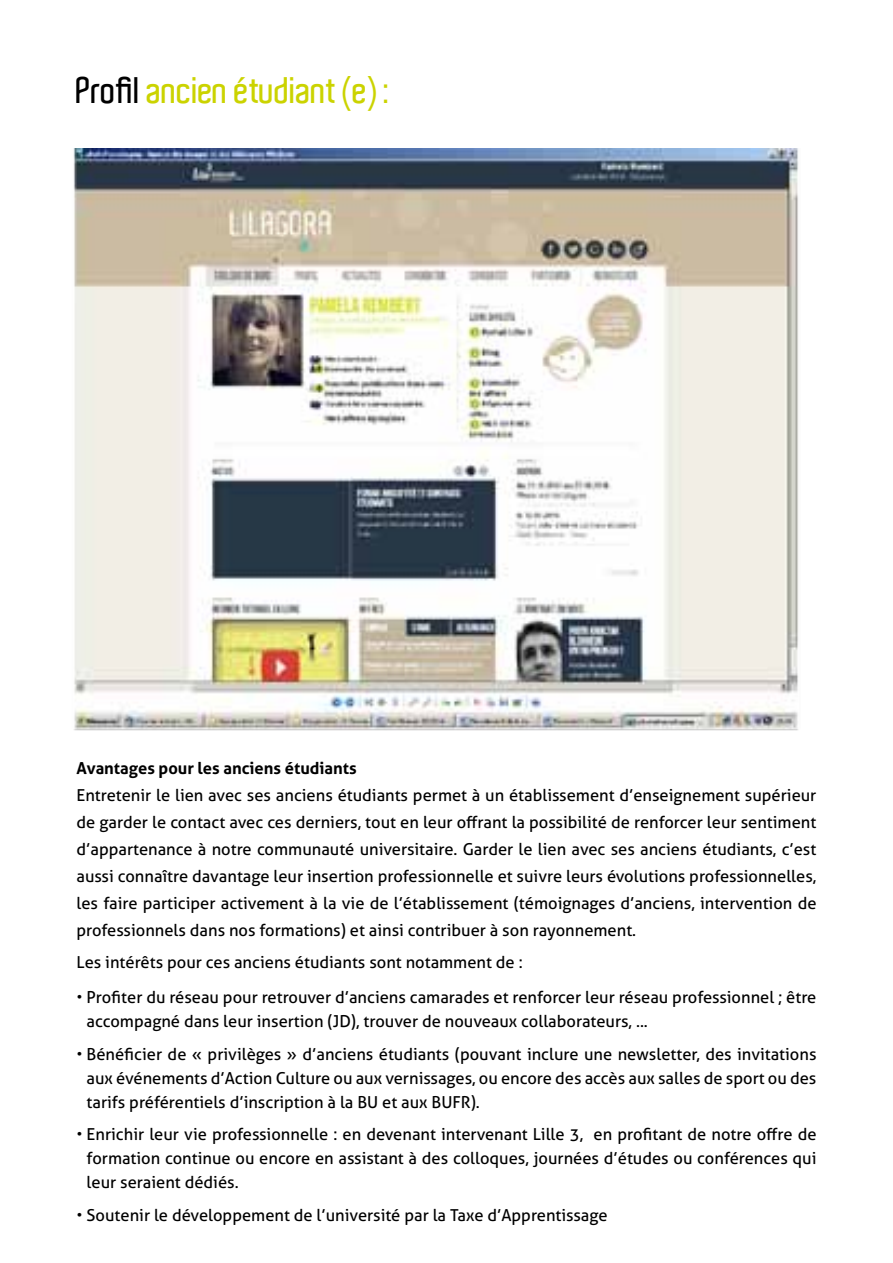
<style>
.page{position:relative;width:893px;height:1263px;background:#fff}
.page>*{position:absolute;margin:0;border:0;box-sizing:border-box;transform-origin:0 0}
.t1{font:600 36px "Aldo";letter-spacing:-.02em;color:#cbd300}
.t2{font:16.5px/27px "Aller";color:#000;text-align:justify}
.t3{font:700 16.5px "Aller";color:#000}
.s1{color:#000}
.s2{font-weight:300}
</style>
<div class="page">
<img style="left:73px;top:149px;width:726px;height:582px">
<h1 class="t1" style="left:77px;top:70px;width:316px"><span class="s1">Profil</span> ancien étudiant (e) :</h1>
<p class="t3" style="left:77px;top:758px;width:282px">Avantages pour les anciens étudiants</p>
<p class="t2" style="left:77px;top:782px;width:741px">Entretenir le lien avec ses anciens étudiants permet à un établissement d’enseignement supérieur de garder le contact avec ces derniers, tout en leur offrant la possibilité de renforcer leur sentiment d’appartenance à notre communauté universitaire. Garder le lien avec ses anciens étudiants, c’est aussi connaître davantage leur insertion professionnelle et suivre leurs évolutions professionnelles, les faire participer activement à la vie de l’établissement (témoignages d’anciens, intervention de professionnels dans nos formations) et ainsi contribuer à son rayonnement.</p>
<p class="t2" style="left:77px;top:948px;width:448px">Les intérêts pour ces anciens étudiants sont notamment de :</p>
<p class="t2" style="left:87px;top:985px;width:731px;line-height:24px;text-indent:-10px"><span class="s2">•</span> Profiter du réseau pour retrouver d’anciens camarades et renforcer leur réseau professionnel ; être accompagné dans leur insertion (JD), trouver de nouveaux collaborateurs, ...</p>
<p class="t2" style="left:87px;top:1042px;width:731px;line-height:24px;text-indent:-10px"><span class="s2">•</span> Bénéficier de « privilèges » d’anciens étudiants (pouvant inclure une newsletter, des invitations aux événements d’Action Culture ou aux vernissages, ou encore des accès aux salles de sport ou des tarifs préférentiels d’inscription à la BU et aux BUFR).</p>
<p class="t2" style="left:87px;top:1122px;width:731px;line-height:24px;text-indent:-10px"><span class="s2">•</span> Enrichir leur vie professionnelle : en devenant intervenant Lille 3, en profitant de notre offre de formation continue ou encore en assistant à des colloques, journées d’études ou conférences qui leur seraient dédiés.</p>
<p class="t2" style="left:77px;top:1201px;width:532px"><span class="s2">•</span> Soutenir le développement de l’université par la Taxe d’Apprentissage</p>
</div>
